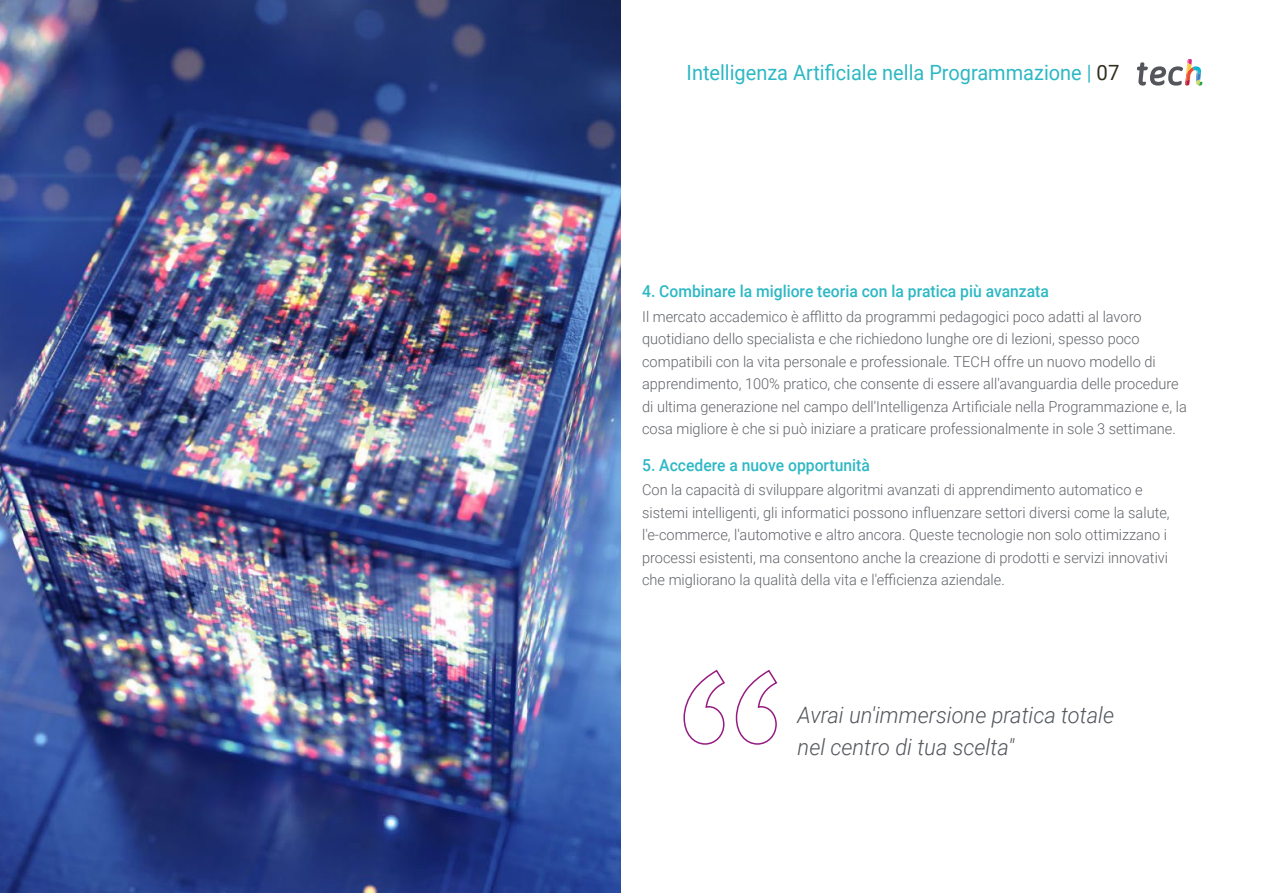
<style>
.page{position:relative;width:1263px;height:893px;background:#fff}
.page>*{position:absolute;margin:0;border:0;box-sizing:border-box;transform-origin:0 0}
.t1{font:italic 300 22.5px/31.5px "Roboto";color:#52555b}
.t2{font:21px "Roboto";color:#2db8c5;scale:.95 1}
.t3{font:500 16.5px "Roboto";color:#2db8c5;scale:.95 1}
.t4{font:300 15px/22.5px "Roboto";color:#61646a}
.s1{color:#312e20}
</style>
<div class="page">
<svg style="left:683px;top:669px;width:95px;height:76px"></svg>
<img style="left:0;top:0;width:621px;height:893px">
<svg style="left:1137px;top:59px;width:65px;height:27px"></svg>
<h2 class="t2" style="left:686px;top:57px;width:457px">Intelligenza Artificiale nella Programmazione | <span class="s1">07</span></h2>
<p class="t3" style="left:642px;top:280px;width:430px">4. Combinare la migliore teoria con la pratica più avanzata</p>
<p class="t4" style="left:642px;top:305px;width:546px">Il mercato accademico è afflitto da programmi pedagogici poco adatti al lavoro quotidiano dello specialista e che richiedono lunghe ore di lezioni, spesso poco compatibili con la vita personale e professionale. TECH offre un nuovo modello di apprendimento, 100% pratico, che consente di essere all'avanguardia delle procedure di ultima generazione nel campo dell'Intelligenza Artificiale nella Programmazione e, la cosa migliore è che si può iniziare a praticare professionalmente in sole 3 settimane.</p>
<p class="t3" style="left:642px;top:453px;width:241px">5. Accedere a nuove opportunità</p>
<p class="t4" style="left:642px;top:478px;width:529px">Con la capacità di sviluppare algoritmi avanzati di apprendimento automatico e sistemi intelligenti, gli informatici possono influenzare settori diversi come la salute, l'e-commerce, l'automotive e altro ancora. Queste tecnologie non solo ottimizzano i processi esistenti, ma consentono anche la creazione di prodotti e servizi innovativi che migliorano la qualità della vita e l'efficienza aziendale.</p>
<h1 class="t1" style="left:798px;top:699px;width:318px">Avrai un'immersione pratica totale nel centro di tua scelta"</h1>
</div>
